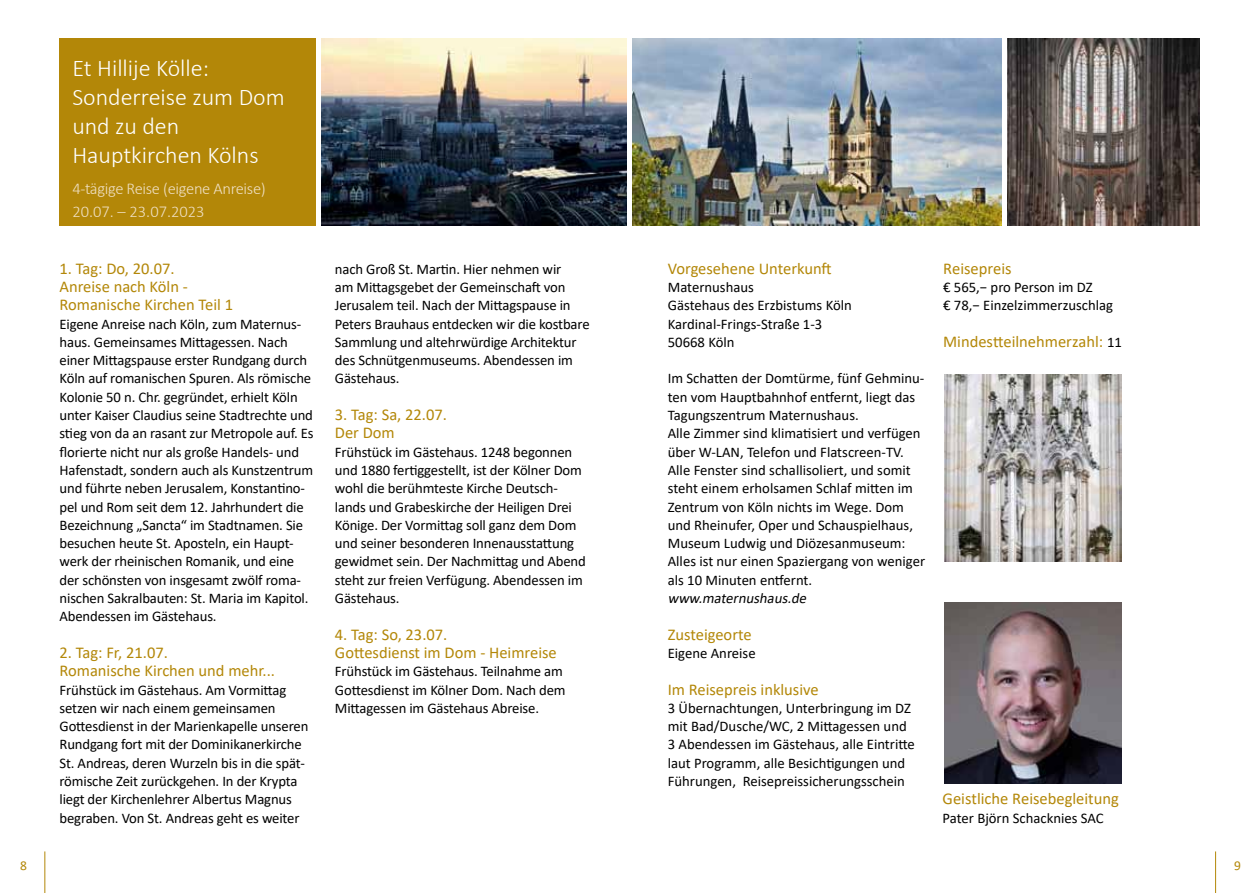
<style>
.page{position:relative;width:1259px;height:893px;background:#fff}
.page>*{position:absolute;margin:0;border:0;box-sizing:border-box;transform-origin:0 0}
.t1{font:300 24px/28.8px "Calibri";color:#fff}
.t2{font:16.5px/18.3px "Calibri";color:#b38708}
.t3{font:300 16.5px "Calibri";letter-spacing:-.02em;color:#efdfc2}
.t4{font:300 16.5px "Calibri";color:#efdfc2}
.t5{font:14.7px/18.3px "Calibri";letter-spacing:-.01em;color:#000}
.t6{font:italic 14.7px "Calibri";color:#000}
.t7{font:13.5px "Calibri";color:#b38708}
.s1{font-size:14.7px;color:#000}
</style>
<div class="page">
<hr style="left:45px;top:851px;width:1px;height:42px;background:#b38708">
<hr style="left:1215px;top:851px;width:1px;height:42px;background:#b38708">
<img style="left:321px;top:38px;width:306px;height:187px">
<img style="left:1007px;top:38px;width:192px;height:187px">
<img style="left:632px;top:38px;width:370px;height:187px">
<div style="left:60px;top:38px;width:257px;height:187px;background:#b38708"></div>
<img style="left:944px;top:602px;width:177px;height:182px">
<img style="left:944px;top:375px;width:177px;height:187px">
<h1 class="t1" style="left:72px;top:56px;width:214px">Et Hillije Kölle:<br>Sonderreise zum Dom und zu den<br>Hauptkirchen Kölns</h1>
<p class="t4" style="left:72px;top:205px;width:134px">20.07. – 23.07.2023</p>
<p class="t3" style="left:72px;top:183px;width:195px">4-tägige Reise (eigene Anreise)</p>
<p class="t2" style="left:60px;top:259px;width:175px">1. Tag: Do, 20.07.<br>Anreise nach Köln -<br>Romanische Kirchen Teil 1</p>
<p class="t5" style="left:60px;top:314px;width:256px">Eigene Anreise nach Köln, zum Maternus&shy;haus. Gemeinsames Mittagessen. Nach einer Mittagspause erster Rundgang durch Köln auf romanischen Spuren. Als römische Kolonie 50 n. Chr. gegründet, erhielt Köln unter Kaiser Claudius seine Stadtrechte und stieg von da an rasant zur Metropole auf. Es florierte nicht nur als große Handels- und Hafenstadt, sondern auch als Kunstzentrum und führte neben Jerusalem, Konstantino&shy;pel und Rom seit dem 12. Jahrhundert die Bezeichnung „Sancta“ im Stadtnamen. Sie besuchen heute St. Aposteln, ein Haupt&shy;werk der rheinischen Romanik, und eine der schönsten von insgesamt zwölf roma&shy;nischen Sakralbauten: St. Maria im Kapitol.<br>Abendessen im Gästehaus.</p>
<p class="t2" style="left:60px;top:643px;width:217px">2. Tag: Fr, 21.07.<br>Romanische Kirchen und mehr...</p>
<p class="t5" style="left:60px;top:680px;width:250px">Frühstück im Gästehaus. Am Vormittag setzen wir nach einem gemeinsamen Gottesdienst in der Marienkapelle unseren Rundgang fort mit der Dominikanerkirche St. Andreas, deren Wurzeln bis in die spät&shy;römische Zeit zurückgehen. In der Krypta liegt der Kirchenlehrer Albertus Magnus begraben. Von St. Andreas geht es weiter</p>
<p class="t5" style="left:335px;top:259px;width:256px">nach Groß St. Martin. Hier nehmen wir<br>am Mittagsgebet der Gemeinschaft von Jerusalem teil. Nach der Mittagspause in Peters Brauhaus entdecken wir die kostbare Sammlung und altehrwürdige Architektur des Schnütgenmuseums. Abendessen im Gästehaus.</p>
<p class="t2" style="left:335px;top:405px;width:113px">3. Tag: Sa, 22.07.<br>Der Dom</p>
<p class="t5" style="left:335px;top:442px;width:252px">Frühstück im Gästehaus. 1248 begonnen und 1880 fertiggestellt, ist der Kölner Dom wohl die berühmteste Kirche Deutsch&shy;lands und Grabeskirche der Heiligen Drei Könige. Der Vormittag soll ganz dem Dom und seiner besonderen Innenausstattung gewidmet sein. Der Nachmittag und Abend steht zur freien Verfügung. Abendessen im Gästehaus.</p>
<p class="t2" style="left:335px;top:625px;width:223px">4. Tag: So, 23.07.<br>Gottesdienst im Dom - Heimreise</p>
<p class="t5" style="left:335px;top:662px;width:232px">Frühstück im Gästehaus. Teilnahme am<br>Gottesdienst im Kölner Dom. Nach dem<br>Mittagessen im Gästehaus Abreise.</p>
<p class="t2" style="left:668px;top:259px;width:165px">Vorgesehene Unterkunft</p>
<p class="t5" style="left:668px;top:278px;width:186px">Maternushaus<br>Gästehaus des Erzbistums Köln<br>Kardinal-Frings-Straße 1-3<br>50668 Köln</p>
<p class="t5" style="left:668px;top:369px;width:259px">Im Schatten der Domtürme, fünf Gehminu&shy;ten vom Hauptbahnhof entfernt, liegt das Tagungszentrum Maternushaus.<br>Alle Zimmer sind klimatisiert und verfügen über W-LAN, Telefon und Flatscreen-TV.<br>Alle Fenster sind schallisoliert, und somit steht einem erholsamen Schlaf mitten im Zentrum von Köln nichts im Wege. Dom und Rheinufer, Oper und Schauspielhaus, Museum Ludwig und Diözesanmuseum:<br>Alles ist nur einen Spaziergang von weniger als 10 Minuten entfernt.</p>
<p class="t6" style="left:668px;top:588px;width:143px">www.maternushaus.de</p>
<p class="t2" style="left:668px;top:625px;width:85px">Zusteigeorte</p>
<p class="t5" style="left:668px;top:644px;width:89px">Eigene Anreise</p>
<p class="t2" style="left:668px;top:679px;width:152px">Im Reisepreis inklusive</p>
<p class="t5" style="left:668px;top:698px;width:249px">3 Übernachtungen, Unterbringung im DZ mit Bad/Dusche/WC, 2 Mittagessen und 3 Abendessen im Gästehaus, alle Eintritte laut Programm, alle Besichtigungen und Führungen, Reisepreissicherungsschein</p>
<p class="t2" style="left:943px;top:259px;width:70px">Reisepreis</p>
<p class="t5" style="left:943px;top:278px;width:171px">€ 565,− pro Person im DZ<br>€ 78,− Einzelzimmerzuschlag</p>
<p class="t2" style="left:943px;top:332px;width:180px">Mindestteilnehmerzahl: <span class="s1">11</span></p>
<p class="t2" style="left:942px;top:789px;width:178px">Geistliche Reisebegleitung</p>
<p class="t5" style="left:942px;top:808px;width:163px">Pater Björn Schacknies SAC</p>
<p class="t7" style="left:20px;top:856px;width:8px">8</p>
<p class="t7" style="left:1234px;top:856px;width:8px">9</p>
</div>
